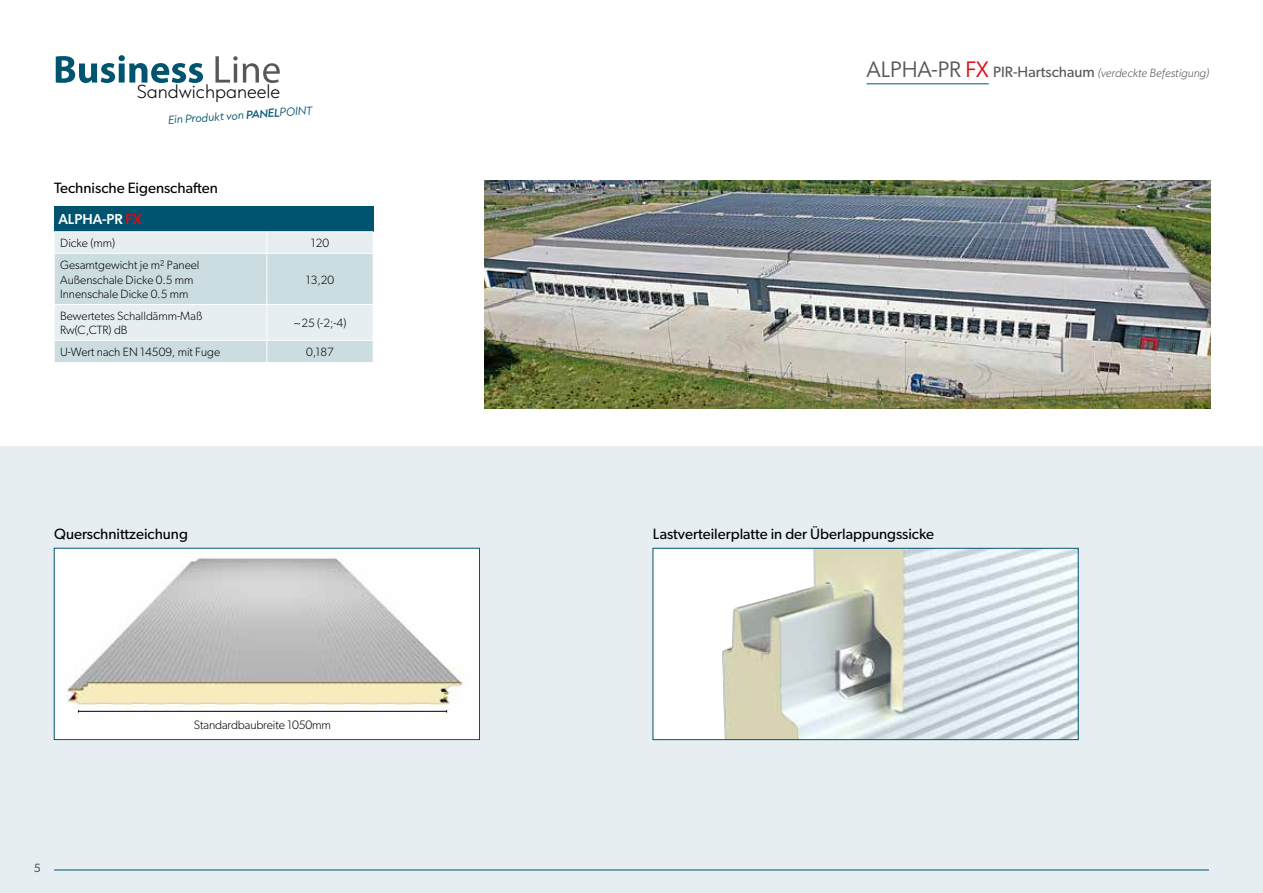
<style>
.page{position:relative;width:1263px;height:893px;background:#fff}
.page>*{position:absolute;margin:0;border:0;box-sizing:border-box;transform-origin:0 0}
.t1{font:200 15.9px "Capitana";color:#000}
.t2{font:15px "Gibson";color:#000}
.t3{font:500 14.4px "Gibson";color:#fff}
.t4{font:300 12.15px "Gibson";letter-spacing:-.01em;color:#000}
.t5{font:300 12px/14.4px "Gibson";color:#000}
.t6{font:italic 300 12px "Gibson";color:#575756}
.t7{font:12px "Gibson";color:#575756}
.t8{font:italic 300 9.9px "Capitana";color:#005470}
.s1{font-weight:500}
.s2{color:#e30613}
.s3{font-weight:400;font-style:normal;font-size:22.5px}
.s4{font-weight:400;font-style:normal;font-size:22.5px;color:#e30613}
.s5{font-weight:400;font-style:normal;font-size:15px}
</style>
<div class="page">
<div style="left:0;top:446px;width:1263px;height:447px;background:#e6eef1"></div>
<div style="left:54px;top:206px;width:319px;height:26px;background:#005470"></div>
<hr style="left:54px;top:231px;width:213px;height:1px;background:#fff">
<hr style="left:267px;top:231px;width:106px;height:1px;background:#fff">
<svg style="left:54px;top:232px;width:319px;height:130px;background:#d8e5e9"></svg>
<hr style="left:266px;top:304px;width:107px;height:1px;background:#fff">
<hr style="left:266px;top:305px;width:1px;height:35px;background:#fff">
<img style="left:655px;top:550px;width:421px;height:188px">
<div style="left:653px;top:548px;width:425px;height:192px;border:1px solid #005470"></div>
<img style="left:56px;top:550px;width:422px;height:188px">
<div style="left:54px;top:548px;width:426px;height:192px;border:1px solid #005470"></div>
<hr style="left:78px;top:711px;width:369px;height:1px;background:#000">
<hr style="left:54px;top:870px;width:1155px;height:1px;background:#005470">
<hr style="left:866px;top:83px;width:123px;height:1px;background:#005470">
<img style="left:485px;top:180px;width:725px;height:228px">
<svg style="left:56px;top:55px;width:147px;height:28px"></svg>
<svg style="left:215px;top:56px;width:65px;height:27px"></svg>
<h1 class="t1" style="left:137px;top:80px;width:145px">Sandwichpaneele</h1>
<p class="t8" style="left:168px;top:113px;width:146px;rotate:-4deg">Ein Produkt von <span class="s1">PANEL</span>POINT</p>
<p class="t2" style="left:54px;top:179px;width:165px">Technische Eigenschaften</p>
<p class="t3" style="left:58px;top:210px;width:85px">ALPHA-PR <span class="s2">FX</span></p>
<p class="t5" style="left:60px;top:236px;width:56px">Dicke (mm)</p>
<p class="t5" style="left:311px;top:236px;width:20px">120</p>
<p class="t5" style="left:60px;top:258px;width:141px">Gesamtgewicht je m² Paneel<br>Außenschale Dicke 0.5 mm<br>Innenschale Dicke 0.5 mm</p>
<p class="t5" style="left:306px;top:272px;width:30px">13,20</p>
<p class="t5" style="left:60px;top:309px;width:144px">Bewertetes Schalldämm-Maß<br>Rw(C,CTR) dB</p>
<p class="t5" style="left:294px;top:316px;width:54px">~25 (-2;-4)</p>
<p class="t5" style="left:60px;top:345px;width:161px">U-Wert nach EN 14509, mit Fuge</p>
<p class="t5" style="left:306px;top:345px;width:29px">0,187</p>
<p class="t6" style="left:866px;top:66px;width:344px"><span class="s3">ALPHA-PR</span> <span class="s4">FX</span> <span class="s5">PIR-Hartschaum</span> (verdeckte Befestigung)</p>
<p class="t2" style="left:54px;top:524px;width:135px">Querschnittzeichung</p>
<p class="t2" style="left:653px;top:524px;width:283px">Lastverteilerplatte in der Überlappungssicke</p>
<p class="t7" style="left:34px;top:860px;width:9px">5</p>
<p class="t4" style="left:194px;top:717px;width:139px">Standardbaubreite 1050mm</p>
</div>
